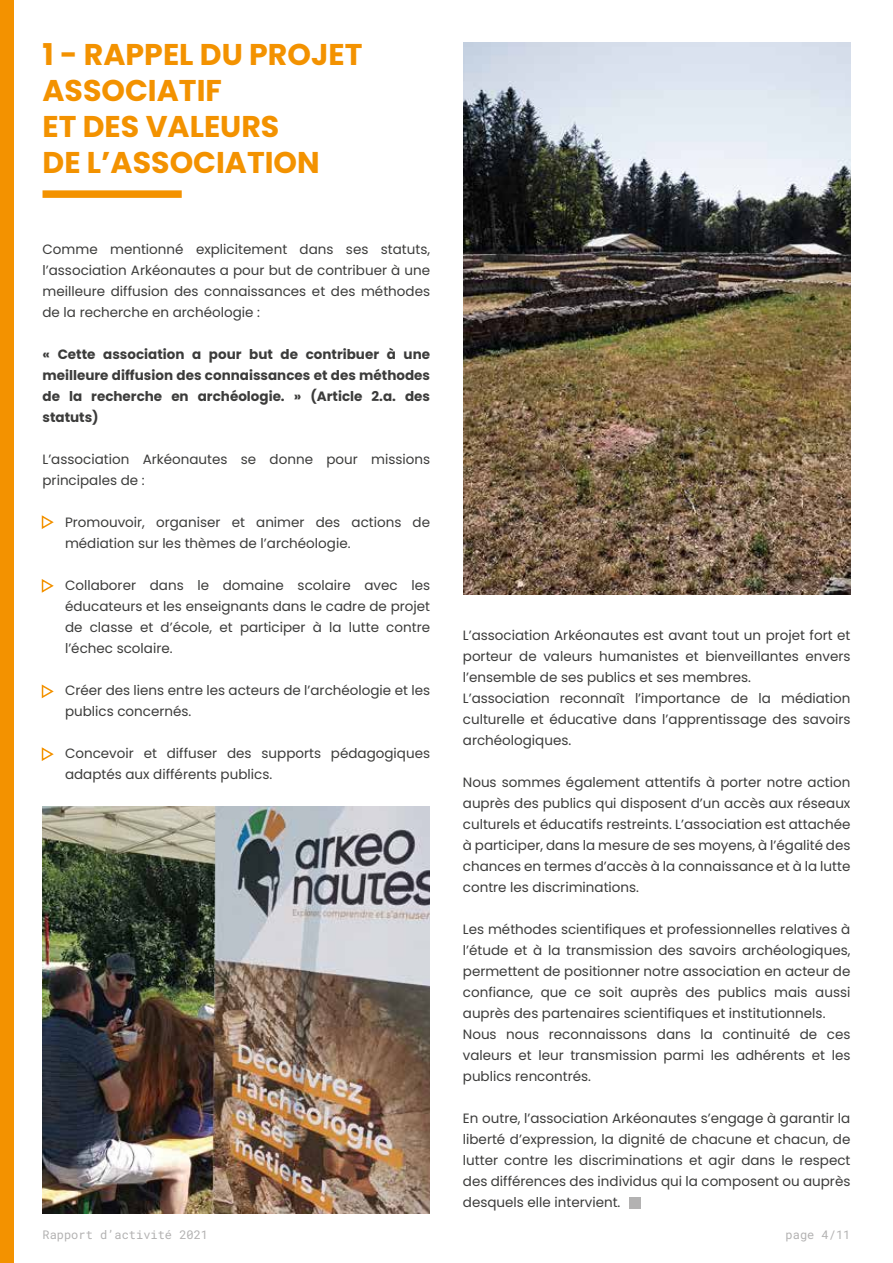
<style>
.page{position:relative;width:893px;height:1263px;background:#fff}
.page>*{position:absolute;margin:0;border:0;box-sizing:border-box;transform-origin:0 0}
.t1{font:700 30px/36px "Poppins";color:#f39200}
.t2{font:13.5px/21px "Poppins";color:#3c3c3b}
.t3{font:700 13.5px/21px "Poppins";color:#3c3c3b;text-align:justify}
.t4{font:12px "Roboto Mono";color:#b3b2b2}
</style>
<div class="page">
<div style="left:43px;top:190px;width:139px;height:8px;background:#f39200"></div>
<svg style="left:41px;top:515px;width:13px;height:14px"></svg>
<svg style="left:41px;top:579px;width:13px;height:14px"></svg>
<svg style="left:41px;top:684px;width:13px;height:15px"></svg>
<svg style="left:41px;top:747px;width:13px;height:14px"></svg>
<img style="left:463px;top:43px;width:387px;height:551px">
<img style="left:43px;top:806px;width:387px;height:407px">
<div style="left:629px;top:1197px;width:11px;height:11px;background:#b3b2b2"></div>
<div style="left:0;top:0;width:13px;height:1263px;background:#f39200"></div>
<h1 class="t1" style="left:43px;top:36px;width:321px">1 - RAPPEL DU PROJET<br>ASSOCIATIF<br>ET DES VALEURS<br>DE L’ASSOCIATION</h1>
<p class="t2" style="left:43px;top:239px;width:389px;text-align:justify">Comme mentionné explicitement dans ses statuts, l’association Arkéonautes a pour but de contribuer à une meilleure diffusion des connaissances et des méthodes de la recherche en archéologie :</p>
<p class="t3" style="left:43px;top:344px;width:389px">« Cette association a pour but de contribuer à une meilleure diffusion des connaissances et des méthodes de la recherche en archéologie. » (Article 2.a. des statuts)</p>
<p class="t2" style="left:43px;top:449px;width:389px">L’association Arkéonautes se donne pour missions principales de :</p>
<p class="t2" style="left:65px;top:512px;width:367px">Promouvoir, organiser et animer des actions de médiation sur les thèmes de l’archéologie.</p>
<p class="t2" style="left:65px;top:575px;width:367px;text-align:justify">Collaborer dans le domaine scolaire avec les éducateurs et les enseignants dans le cadre de projet de classe et d’école, et participer à la lutte contre l’échec scolaire.</p>
<p class="t2" style="left:65px;top:680px;width:367px">Créer des liens entre les acteurs de l’archéologie et les publics concernés.</p>
<p class="t2" style="left:65px;top:743px;width:367px">Concevoir et diffuser des supports pédagogiques adaptés aux différents publics.</p>
<p class="t2" style="left:463px;top:625px;width:389px">L’association Arkéonautes est avant tout un projet fort et porteur de valeurs humanistes et bienveillantes envers l’ensemble de ses publics et ses membres.<br>L’association reconnaît l’importance de la médiation culturelle et éducative dans l’apprentissage des savoirs archéologiques.</p>
<p class="t2" style="left:463px;top:772px;width:389px;text-align:justify">Nous sommes également attentifs à porter notre action auprès des publics qui disposent d’un accès aux réseaux culturels et éducatifs restreints. L’association est attachée à participer, dans la mesure de ses moyens, à l’égalité des chances en termes d’accès à la connaissance et à la lutte contre les discriminations.</p>
<p class="t2" style="left:463px;top:919px;width:389px">Les méthodes scientifiques et professionnelles relatives à l’étude et à la transmission des savoirs archéologiques, permettent de positionner notre association en acteur de confiance, que ce soit auprès des publics mais aussi auprès des partenaires scientifiques et institutionnels.<br>Nous nous reconnaissons dans la continuité de ces valeurs et leur transmission parmi les adhérents et les publics rencontrés.</p>
<p class="t2" style="left:463px;top:1108px;width:389px;text-align:justify">En outre, l’association Arkéonautes s’engage à garantir la liberté d’expression, la dignité de chacune et chacun, de lutter contre les discriminations et agir dans le respect des différences des individus qui la composent ou auprès desquels elle intervient.</p>
<p class="t4" style="left:43px;top:1226px;width:167px">Rapport d’activité 2021</p>
<p class="t4" style="left:786px;top:1226px;width:66px">page 4/11</p>
</div>
